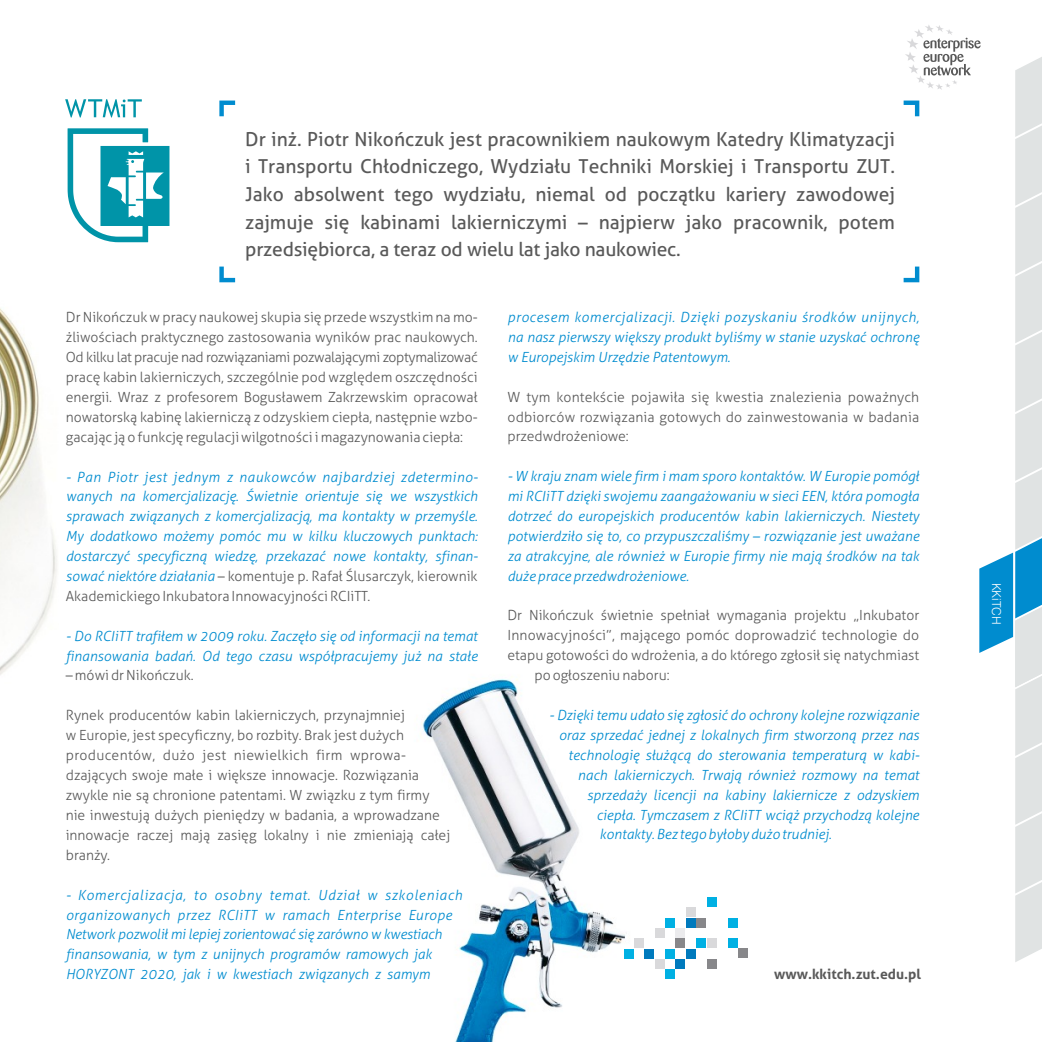
<style>
.page{position:relative;width:1042px;height:1042px;background:#fff}
.page>*{position:absolute;margin:0;border:0;box-sizing:border-box;transform-origin:0 0}
.t1{font:19.25px/27.7px "Aller";letter-spacing:-.01em;color:#595959;text-align:justify}
.t2{font:italic 300 14px/19.9px "Aller";color:#008ccf}
.t3{font:300 14px/19.9px "Aller";color:#595959;text-align:justify}
.t4{font:italic 300 14px "Aller";letter-spacing:.035em;color:#008ccf}
.t5{font:700 14px "Aller";color:#595959}
.t6{font:11.38px "Swis 721 Lt PL";letter-spacing:-3.44em;color:#fff}
.s1{font-style:italic;color:#008ccf}
</style>
<div class="page">
<img style="left:0;top:308px;width:57px;height:367px">
<img style="left:421px;top:679px;width:315px;height:363px">
<svg style="left:219px;top:101px;width:16px;height:15px"></svg>
<svg style="left:219px;top:267px;width:16px;height:15px"></svg>
<div style="left:624px;top:949px;width:10px;height:10px;background:#00b0e3"></div>
<div style="left:655px;top:927px;width:9px;height:10px;background:#d9d9db"></div>
<div style="left:665px;top:949px;width:10px;height:10px;background:#00b0e3"></div>
<div style="left:665px;top:917px;width:10px;height:10px;background:#00b0e3"></div>
<div style="left:675px;top:938px;width:10px;height:10px;background:#87878a"></div>
<div style="left:675px;top:928px;width:10px;height:10px;background:#ebebed"></div>
<div style="left:675px;top:959px;width:10px;height:10px;background:#007abd"></div>
<div style="left:686px;top:949px;width:10px;height:10px;background:#007abd"></div>
<div style="left:686px;top:917px;width:10px;height:10px;background:#007abd"></div>
<div style="left:686px;top:907px;width:10px;height:10px;background:#d9d9db"></div>
<div style="left:696px;top:938px;width:10px;height:10px;background:#00b0e3"></div>
<div style="left:696px;top:917px;width:10px;height:10px;background:#87878a"></div>
<div style="left:707px;top:938px;width:9px;height:10px;background:#d9d9db"></div>
<div style="left:727px;top:938px;width:10px;height:10px;background:#00b0e3"></div>
<div style="left:707px;top:959px;width:9px;height:10px;background:#87878a"></div>
<div style="left:706px;top:897px;width:10px;height:10px;background:#00b0e3"></div>
<div style="left:644px;top:949px;width:10px;height:10px;background:#007abd"></div>
<div style="left:738px;top:948px;width:10px;height:10px;background:#87878a"></div>
<div style="left:655px;top:959px;width:9px;height:10px;background:#d9d9db"></div>
<div style="left:665px;top:969px;width:10px;height:10px;background:#00b0e3"></div>
<div style="left:634px;top:938px;width:10px;height:10px;background:#d9d9db"></div>
<div style="left:727px;top:917px;width:10px;height:10px;background:#00b0e3"></div>
<svg style="left:903px;top:25px;width:139px;height:937px"></svg>
<svg style="left:65px;top:99px;width:77px;height:18px"></svg>
<svg style="left:68px;top:128px;width:101px;height:114px"></svg>
<p class="t1" style="left:245px;top:127px;width:651px">Dr inż. Piotr Nikończuk jest pracownikiem naukowym Katedry Klimatyzacji i Transportu Chłodniczego, Wydziału Techniki Morskiej i Transportu ZUT.<br>Jako absolwent tego wydziału, niemal od początku kariery zawodowej zajmuje się kabinami lakierniczymi – najpierw jako pracownik, potem przedsiębiorca, a teraz od wielu lat jako naukowiec.</p>
<p class="t3" style="left:66px;top:309px;width:413px">Dr Nikończuk w pracy naukowej skupia się przede wszystkim na mo&shy;żliwościach praktycznego zastosowania wyników prac naukowych.<br>Od kilku lat pracuje nad rozwiązaniami pozwalającymi zoptymalizować pracę kabin lakierniczych, szczególnie pod względem oszczędności energii. Wraz z profesorem Bogusławem Zakrzewskim opracował</p>
<p class="t2" style="left:507px;top:309px;width:413px;text-align:justify">procesem komercjalizacji. Dzięki pozyskaniu środków unijnych, na nasz pierwszy większy produkt byliśmy w stanie uzyskać ochronę w Europejskim Urzędzie Patentowym.</p>
<p class="t3" style="left:507px;top:388px;width:413px">W tym kontekście pojawiła się kwestia znalezienia poważnych</p>
<p class="t3" style="left:66px;top:408px;width:413px">nowatorską kabinę lakierniczą z odzyskiem ciepła, następnie wzbo-</p>
<p class="t3" style="left:507px;top:408px;width:413px">odbiorców rozwiązania gotowych do zainwestowania w badania</p>
<p class="t3" style="left:66px;top:428px;width:399px">gacając ją o funkcję regulacji wilgotności i magazynowania ciepła:</p>
<p class="t3" style="left:507px;top:428px;width:123px">przedwdrożeniowe:</p>
<p class="t4" style="left:66px;top:471px;width:413px">- Pan Piotr jest jednym z naukowców najbardziej zdetermino-</p>
<p class="t2" style="left:507px;top:468px;width:413px">- W kraju znam wiele firm i mam sporo kontaktów. W Europie pomógł</p>
<p class="t2" style="left:66px;top:488px;width:413px">wanych na komercjalizację. Świetnie orientuje się we wszystkich</p>
<p class="t2" style="left:507px;top:488px;width:413px">mi RCIiTT dzięki swojemu zaangażowaniu w sieci EEN, która pomogła</p>
<p class="t2" style="left:66px;top:508px;width:413px">sprawach związanych z komercjalizacją, ma kontakty w przemyśle.</p>
<p class="t2" style="left:507px;top:507px;width:413px">dotrzeć do europejskich producentów kabin lakierniczych. Niestety</p>
<p class="t2" style="left:66px;top:528px;width:413px">My dodatkowo możemy pomóc mu w kilku kluczowych punktach:</p>
<p class="t2" style="left:507px;top:527px;width:413px">potwierdziło się to, co przypuszczaliśmy – rozwiązanie jest uważane</p>
<p class="t2" style="left:66px;top:547px;width:413px">dostarczyć specyficzną wiedzę, przekazać nowe kontakty, sfinan-</p>
<p class="t2" style="left:507px;top:547px;width:413px">za atrakcyjne, ale również w Europie firmy nie mają środków na tak duże prace przedwdrożeniowe.</p>
<p class="t3" style="left:66px;top:567px;width:413px"><span class="s1">sować niektóre działania</span> – komentuje p. Rafał Ślusarczyk, kierownik<br>Akademickiego Inkubatora Innowacyjności RCIiTT.</p>
<p class="t2" style="left:66px;top:627px;width:413px">- Do RCIiTT trafiłem w 2009 roku. Zaczęło się od informacji na temat finansowania badań. Od tego czasu współpracujemy już na stałe</p>
<p class="t3" style="left:507px;top:607px;width:413px">Dr Nikończuk świetnie spełniał wymagania projektu „Inkubator Innowacyjności”, mającego pomóc doprowadzić technologie do etapu gotowości do wdrożenia, a do którego zgłosił się natychmiast</p>
<p class="t3" style="left:66px;top:667px;width:129px">– mówi dr Nikończuk.</p>
<p class="t3" style="left:534px;top:667px;width:137px">po ogłoszeniu naboru:</p>
<p class="t3" style="left:66px;top:707px;width:386px;text-align:left">Rynek producentów kabin lakierniczych, przynajmniej<br>w Europie, jest specyficzny, bo rozbity. Brak jest dużych producentów, dużo jest niewielkich firm wprowa&shy;dzających swoje małe i większe innowacje. Rozwiązania zwykle nie są chronione patentami. W związku z tym firmy nie inwestują dużych pieniędzy w badania, a wprowadzane innowacje raczej mają zasięg lokalny i nie zmieniają całej branży.</p>
<p class="t2" style="left:549px;top:706px;width:371px">- Dzięki temu udało się zgłosić do ochrony kolejne rozwiązanie</p>
<p class="t2" style="left:559px;top:726px;width:362px">oraz sprzedać jednej z lokalnych firm stworzoną przez nas</p>
<p class="t2" style="left:568px;top:746px;width:353px">technologię służącą do sterowania temperaturą w kabi-</p>
<p class="t2" style="left:577px;top:766px;width:343px">nach lakierniczych. Trwają również rozmowy na temat</p>
<p class="t2" style="left:587px;top:786px;width:334px">sprzedaży licencji na kabiny lakiernicze z odzyskiem</p>
<p class="t2" style="left:596px;top:806px;width:324px">ciepła. Tymczasem z RCIiTT wciąż przychodzą kolejne</p>
<p class="t2" style="left:599px;top:826px;width:234px">kontakty. Bez tego byłoby dużo trudniej.</p>
<p class="t2" style="left:66px;top:886px;width:398px">- Komercjalizacja, to osobny temat. Udział w szkoleniach organizowanych przez RCIiTT w ramach Enterprise Europe Network pozwolił mi lepiej zorientować się zarówno w kwestiach finansowania, w tym z unijnych programów ramowych jak HORYZONT 2020, jak i w kwestiach związanych z samym</p>
<p class="t5" style="left:774px;top:969px;width:148px">www.kkitch.zut.edu.pl</p>
<p class="t6" style="left:1000px;top:583px;width:86px;rotate:90deg">KKiTCH</p>
</div>
